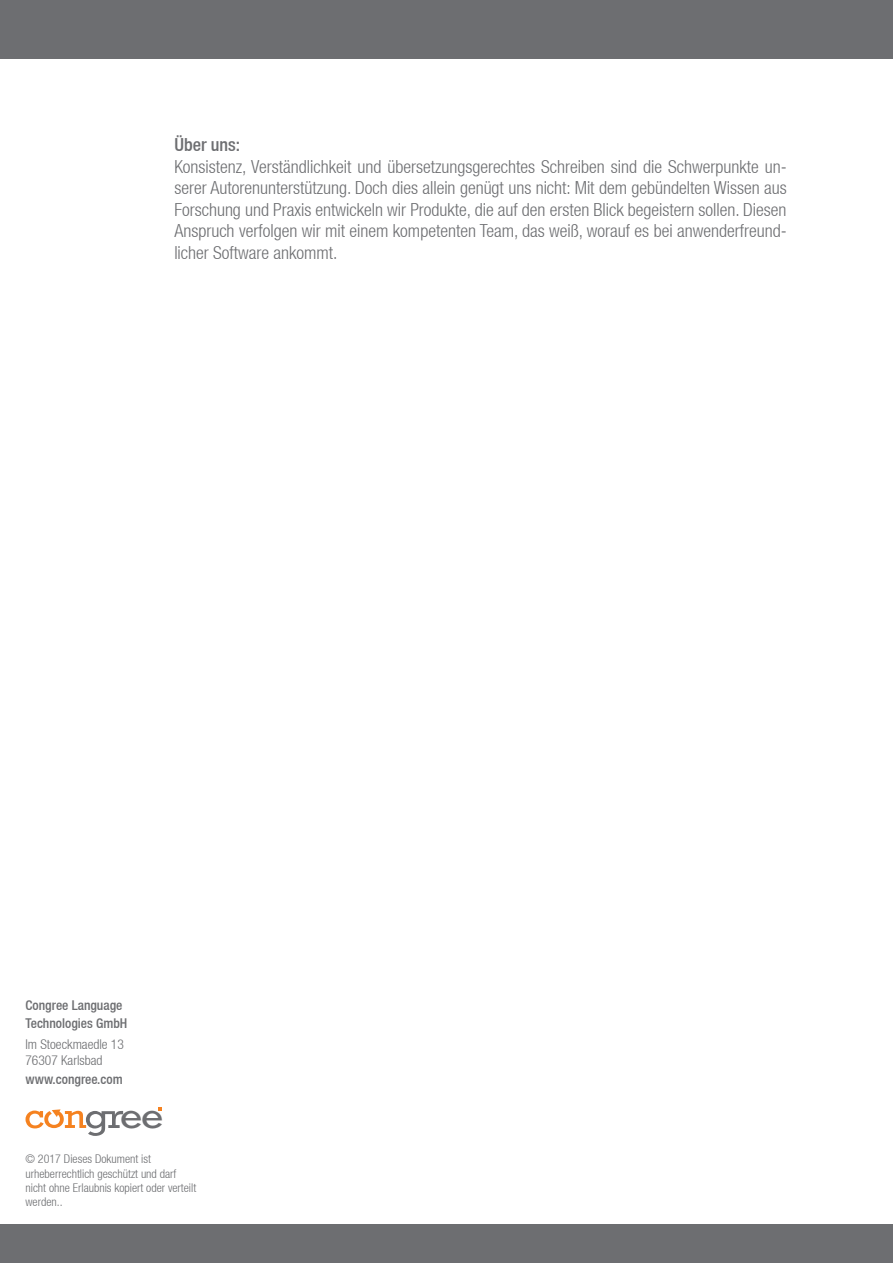
<style>
.page{position:relative;width:893px;height:1263px;background:#fff}
.page>*{position:absolute;margin:0;border:0;box-sizing:border-box;transform-origin:0 0}
.t1{font:35.55px "Rockwell";color:#6d6e71;scale:1.09 1}
.t2{font:300 condensed 18px/21.6px "Helvetica Neue LT";color:#6d6e71;text-align:justify}
.t3{font:500 condensed 18px "Helvetica Neue LT";color:#6d6e71}
.t4{font:500 condensed 13.5px/18px "Helvetica Neue LT";color:#6d6e71}
.t5{font:300 condensed 13.5px/16.2px "Helvetica Neue LT";color:#6d6e71}
.t6{font:300 condensed 12px/14.4px "Helvetica Neue LT";color:#6d6e71}
</style>
<div class="page">
<div style="left:0;top:1225px;width:893px;height:38px;background:#6d6e71"></div>
<div style="left:0;top:0;width:893px;height:58px;background:#6d6e71"></div>
<svg style="left:26px;top:1109px;width:97px;height:27px"></svg>
<svg style="left:158px;top:1107px;width:4px;height:4px"></svg>
<p class="t3" style="left:174px;top:134px;width:67px">Über uns:</p>
<p class="t2" style="left:174px;top:155px;width:614px">Konsistenz, Verständlichkeit und übersetzungsgerechtes Schreiben sind die Schwerpunkte un&shy;serer Autorenunterstützung. Doch dies allein genügt uns nicht: Mit dem gebündelten Wissen aus Forschung und Praxis entwickeln wir Produkte, die auf den ersten Blick begeistern sollen. Diesen Anspruch verfolgen wir mit einem kompetenten Team, das weiß, worauf es bei anwenderfreund&shy;licher Software ankommt.</p>
<p class="t4" style="left:26px;top:995px;width:103px">Congree Language<br>Technologies GmbH</p>
<p class="t5" style="left:26px;top:1035px;width:100px">Im Stoeckmaedle 13<br>76307 Karlsbad</p>
<p class="t4" style="left:26px;top:1070px;width:99px">www.congree.com</p>
<h1 class="t1" style="left:120px;top:1095px;width:41px">ee</h1>
<p class="t6" style="left:26px;top:1152px;width:172px">© 2017 Dieses Dokument ist urheberrechtlich geschützt und darf nicht ohne Erlaubnis kopiert oder verteilt werden..</p>
</div>
